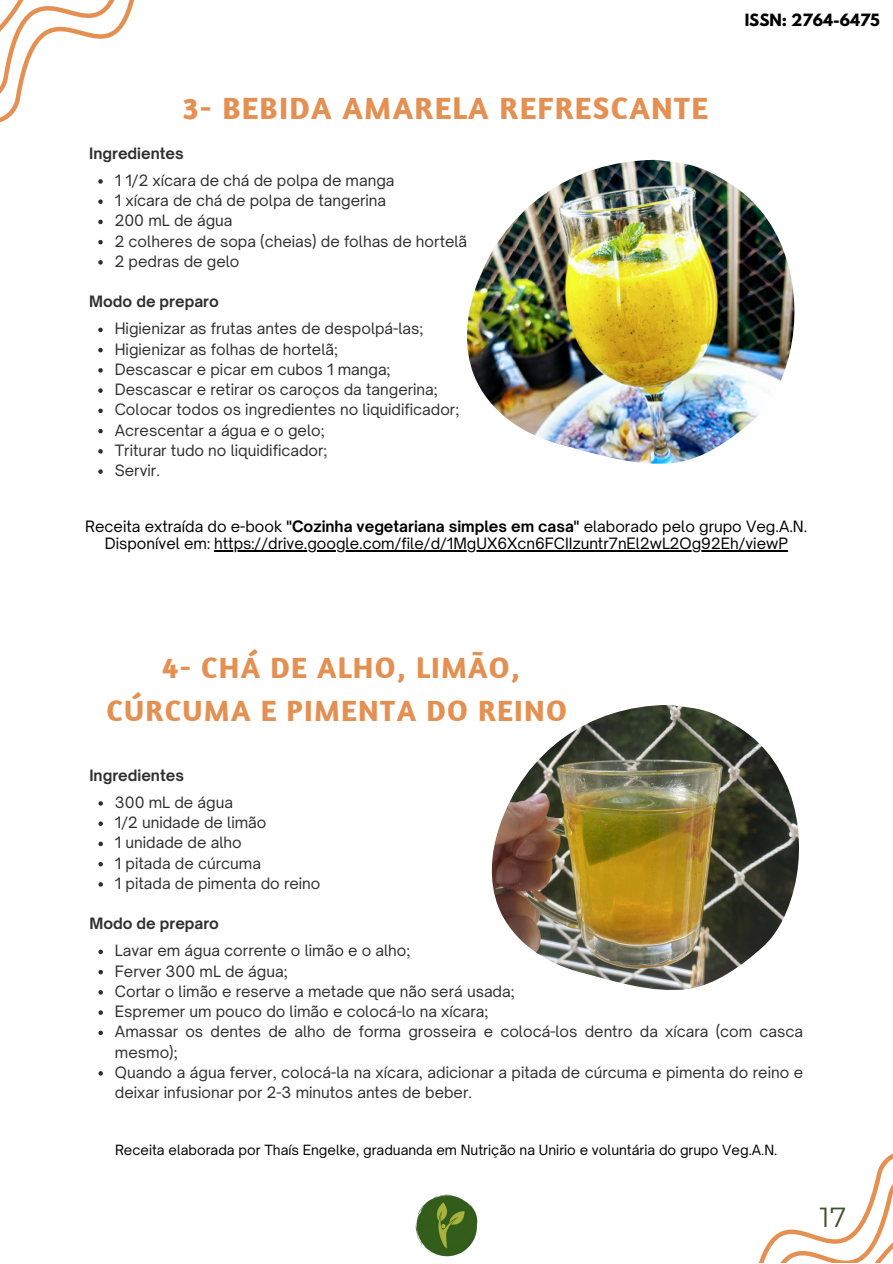
<style>
.page{position:relative;width:893px;height:1264px;background:#fff}
.page>*{position:absolute;margin:0;border:0;box-sizing:border-box;transform-origin:0 0}
.t1{font:700 31.5px "Amaranth";letter-spacing:.045em;color:#e49052}
.t2{font:700 30px/42.8px "Amaranth";letter-spacing:.045em;color:#e49052;text-align:center}
.t3{font:27.6px "Montserrat";color:#3e502a}
.t4{font:15px/20.2px "Open Sauce One";color:#302f2f}
.t5{font:15px/16.8px "Open Sauce One";color:#000;text-align:center}
.t6{font:700 15px "Open Sauce One";color:#302f2f}
.t7{font:700 15px "League Spartan";color:#000}
.t8{font:13.5px "Open Sauce One";color:#000}
.s1{font-weight:700}
</style>
<div class="page">
<img style="left:415px;top:1194px;width:63px;height:63px">
<svg style="left:759px;top:1154px;width:133px;height:108px"></svg>
<svg style="left:0;top:0;width:134px;height:122px"></svg>
<svg style="left:98px;top:179px;width:5px;height:5px"></svg>
<svg style="left:98px;top:199px;width:5px;height:5px"></svg>
<svg style="left:98px;top:220px;width:5px;height:4px"></svg>
<svg style="left:98px;top:240px;width:5px;height:4px"></svg>
<svg style="left:98px;top:260px;width:5px;height:5px"></svg>
<svg style="left:98px;top:327px;width:5px;height:5px"></svg>
<svg style="left:98px;top:348px;width:5px;height:4px"></svg>
<svg style="left:98px;top:368px;width:5px;height:4px"></svg>
<svg style="left:98px;top:388px;width:5px;height:5px"></svg>
<svg style="left:98px;top:408px;width:5px;height:5px"></svg>
<svg style="left:98px;top:429px;width:5px;height:4px"></svg>
<svg style="left:98px;top:449px;width:5px;height:4px"></svg>
<svg style="left:98px;top:469px;width:5px;height:5px"></svg>
<img style="left:467px;top:160px;width:327px;height:304px">
<svg style="left:98px;top:801px;width:5px;height:4px"></svg>
<svg style="left:98px;top:821px;width:5px;height:5px"></svg>
<svg style="left:98px;top:841px;width:5px;height:5px"></svg>
<svg style="left:98px;top:862px;width:5px;height:4px"></svg>
<svg style="left:98px;top:882px;width:5px;height:4px"></svg>
<svg style="left:98px;top:949px;width:5px;height:5px"></svg>
<svg style="left:98px;top:969px;width:5px;height:5px"></svg>
<svg style="left:98px;top:990px;width:5px;height:4px"></svg>
<svg style="left:98px;top:1010px;width:5px;height:4px"></svg>
<svg style="left:98px;top:1030px;width:5px;height:5px"></svg>
<svg style="left:98px;top:1071px;width:5px;height:4px"></svg>
<img style="left:491px;top:705px;width:308px;height:285px">
<hr style="left:214px;top:550px;width:573px;height:1px;background:#000">
<h1 class="t1" style="left:182px;top:89px;width:527px">3- BEBIDA AMARELA REFRESCANTE</h1>
<p class="t6" style="left:89px;top:144px;width:96px">Ingredientes</p>
<p class="t4" style="left:115px;top:170px;width:354px">1 1/2 xícara de chá de polpa de manga<br>1 xícara de chá de polpa de tangerina<br>200 mL de água<br>2 colheres de sopa (cheias) de folhas de hortelã<br>2 pedras de gelo</p>
<p class="t6" style="left:89px;top:292px;width:131px">Modo de preparo</p>
<p class="t4" style="left:115px;top:318px;width:346px">Higienizar as frutas antes de despolpá-las; Higienizar as folhas de hortelã;<br>Descascar e picar em cubos 1 manga; Descascar e retirar os caroços da tangerina; Colocar todos os ingredientes no liquidificador; Acrescentar a água e o gelo;<br>Triturar tudo no liquidificador;<br>Servir.</p>
<p class="t7" style="left:744px;top:12px;width:137px">ISSN: 2764-6475</p>
<p class="t5" style="left:85px;top:518px;width:723px">Receita extraída do e-book <span class="s1">"Cozinha vegetariana simples em casa"</span> elaborado pelo grupo Veg.A.N.<br>Disponível em: https://drive.google.com/file/d/1MgUX6Xcn6FCIIzuntr7nEl2wL2Og92Eh/viewP</p>
<h2 class="t2" style="left:106px;top:645px;width:462px">4- CHÁ DE ALHO, LIMÃO,<br>CÚRCUMA E PIMENTA DO REINO</h2>
<p class="t6" style="left:89px;top:766px;width:96px">Ingredientes</p>
<p class="t4" style="left:115px;top:792px;width:207px">300 mL de água<br>1/2 unidade de limão<br>1 unidade de alho<br>1 pitada de cúrcuma<br>1 pitada de pimenta do reino</p>
<p class="t6" style="left:89px;top:914px;width:131px">Modo de preparo</p>
<p class="t4" style="left:115px;top:940px;width:689px">Lavar em água corrente o limão e o alho;<br>Ferver 300 mL de água;<br>Cortar o limão e reserve a metade que não será usada;<br>Espremer um pouco do limão e colocá-lo na xícara;<br>Amassar os dentes de alho de forma grosseira e colocá-los dentro da xícara (com casca mesmo);<br>Quando a água ferver, colocá-la na xícara, adicionar a pitada de cúrcuma e pimenta do reino e deixar infusionar por 2-3 minutos antes de beber.</p>
<p class="t8" style="left:115px;top:1141px;width:664px">Receita elaborada por Thaís Engelke, graduanda em Nutrição na Unirio e voluntária do grupo Veg.A.N.</p>
<h3 class="t3" style="left:819px;top:1200px;width:28px">17</h3>
</div>
